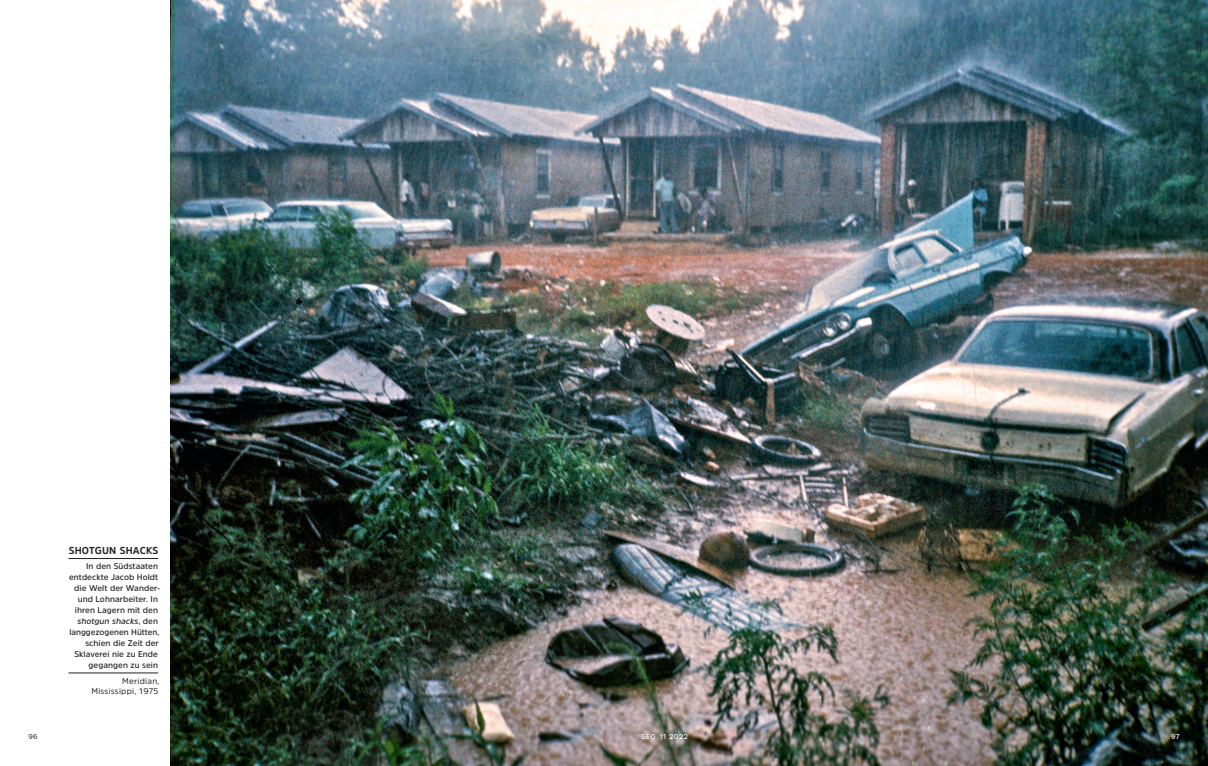
<style>
.page{position:relative;width:1208px;height:766px;background:#fff}
.page>*{position:absolute;margin:0;border:0;box-sizing:border-box;transform-origin:0 0}
.t1{font:700 10px "Amsi Pro";letter-spacing:.02em;color:#231f20}
.t2{font:600 8.3px/11px "Amsi Pro";letter-spacing:.005em;color:#231f20;text-align:right}
.t3{font:8.3px/10px "Amsi Pro";letter-spacing:.03em;color:#231f20;text-align:right}
.t4{font:600 7px "Amsi Pro";letter-spacing:.045em;color:#fff}
.t5{font:7px "Amsi Pro";color:#231f20}
.s1{font-style:italic}
</style>
<div class="page">
<img style="left:171px;top:0;width:433px;height:765px">
<hr style="left:68px;top:558px;width:90px;height:1px;background:#231f20">
<hr style="left:68px;top:672px;width:90px;height:1px;background:#231f20">
<img style="left:604px;top:0;width:604px;height:765px">
<p class="t1" style="left:69px;top:543px;width:91px">SHOTGUN SHACKS</p>
<p class="t2" style="left:69px;top:560px;width:93px">In den Südstaaten entdeckte Jacob Holdt die Welt der Wander&shy;und Lohnarbeiter. In ihren Lagern mit den <span class="s1">shotgun shacks</span>, den langgezogenen Hütten, schien die Zeit der<br>Sklaverei nie zu Ende gegangen zu sein</p>
<p class="t3" style="left:91px;top:676px;width:69px">Meridian,<br>Mississippi, 1975</p>
<p class="t5" style="left:28px;top:731px;width:11px">96</p>
<p class="t4" style="left:641px;top:731px;width:49px">GEO 11 2022</p>
<p class="t4" style="left:1171px;top:731px;width:10px">97</p>
</div>
